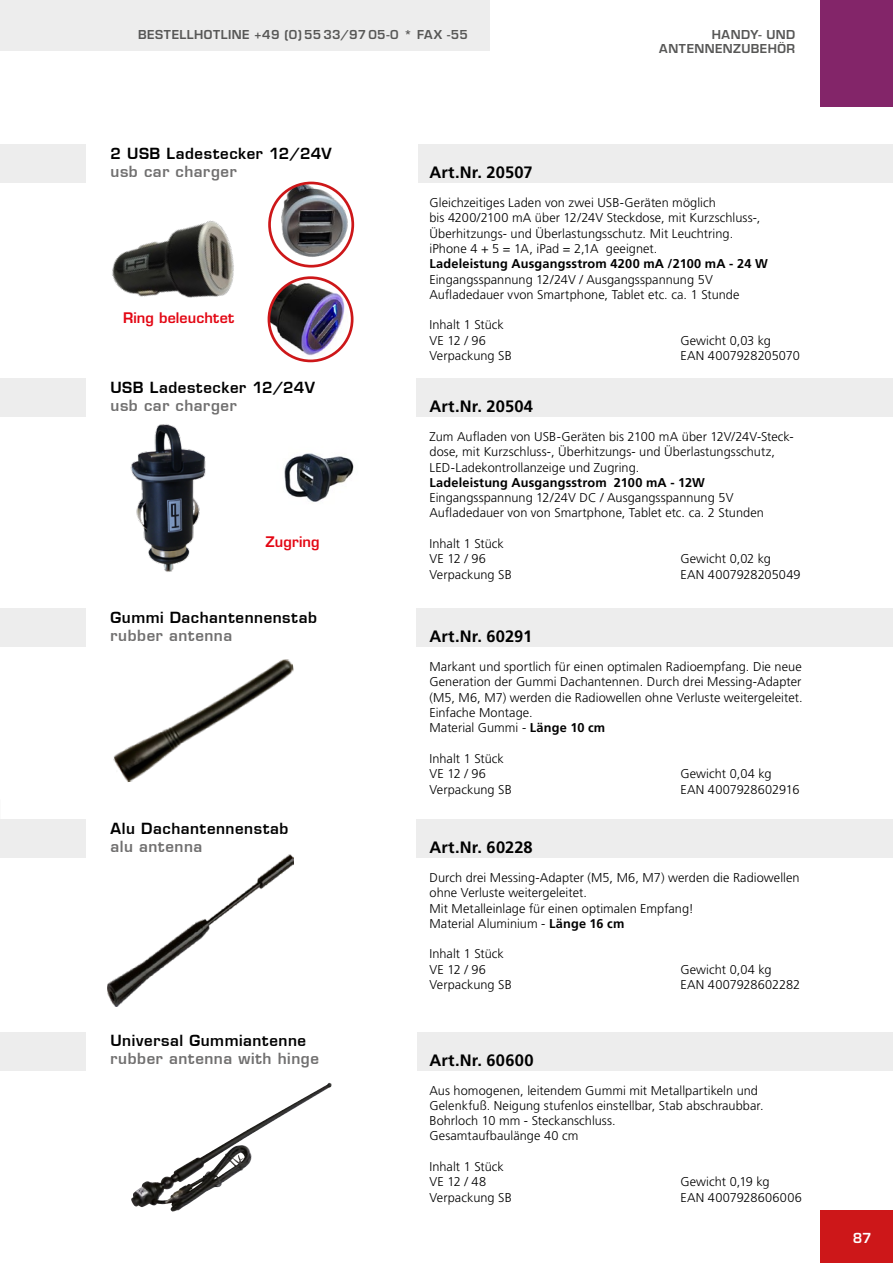
<style>
.page{position:relative;width:893px;height:1263px;background:#fff}
.page>*{position:absolute;margin:0;border:0;box-sizing:border-box;transform-origin:0 0}
.t1{font:700 16.5px "Frutiger LT Std";letter-spacing:.005em;color:#000}
.t2{font:600 15px "Eurostile LT";letter-spacing:.035em;color:#000}
.t3{font:600 15px "Eurostile LT";letter-spacing:.035em;color:#706f6f}
.t4{font:600 14.25px "Eurostile LT Std";letter-spacing:.01em;color:#e30613}
.t5{font:600 13.5px "Eurostile LT Std";color:#fff}
.t6{font:300 12.75px/15.3px "Frutiger LT Std";letter-spacing:.005em;color:#000}
.t7{font:700 12.75px "Frutiger LT Std";letter-spacing:.015em;color:#000}
.t8{font:600 12px/14.4px "Eurostile LT Std";letter-spacing:.04em;color:#575756;text-align:right}
.s1{font-weight:700}
</style>
<div class="page">
<div style="left:821px;top:0;width:72px;height:106px;background:#832569"></div>
<div style="left:821px;top:1210px;width:72px;height:53px;background:#cd1719"></div>
<div style="left:0;top:0;width:489px;height:51px;background:#ededed"></div>
<div style="left:0;top:378px;width:85px;height:38px;background:#ededed"></div>
<div style="left:417px;top:378px;width:476px;height:38px;background:#ededed"></div>
<img style="left:130px;top:424px;width:76px;height:148px">
<img style="left:284px;top:453px;width:70px;height:49px">
<img style="left:112px;top:220px;width:122px;height:78px">
<div style="left:0;top:144px;width:85px;height:39px;background:#ededed"></div>
<div style="left:419px;top:144px;width:474px;height:39px;background:#ededed"></div>
<img style="left:269px;top:278px;width:79px;height:81px">
<div style="left:268px;top:276px;width:85px;height:86px;border:3px solid #cd1719;border-radius:50%"></div>
<svg style="left:270px;top:183px;width:83px;height:83px"></svg>
<img style="left:272px;top:183px;width:81px;height:77px">
<div style="left:268px;top:182px;width:86px;height:86px;border:3px solid #cd1719;border-radius:50%"></div>
<img style="left:107px;top:854px;width:186px;height:152px">
<div style="left:0;top:819px;width:85px;height:38px;background:#ededed"></div>
<div style="left:417px;top:819px;width:476px;height:38px;background:#ededed"></div>
<img style="left:113px;top:659px;width:181px;height:123px">
<div style="left:0;top:608px;width:85px;height:39px;background:#ededed"></div>
<div style="left:417px;top:608px;width:476px;height:39px;background:#ededed"></div>
<img style="left:285px;top:1084px;width:43px;height:25px">
<div style="left:0;top:1032px;width:85px;height:38px;background:#ededed"></div>
<div style="left:418px;top:1032px;width:475px;height:38px;background:#ededed"></div>
<p class="t8" style="left:138px;top:27px;width:331px">BESTELLHOTLINE +49 (0) 55 33/97 05-0 * FAX -55</p>
<p class="t8" style="left:659px;top:27px;width:137px">HANDY- UND<br>ANTENNENZUBEHÖR</p>
<p class="t2" style="left:111px;top:144px;width:223px">2 USB Ladestecker 12/24V</p>
<p class="t3" style="left:111px;top:162px;width:128px">usb car charger</p>
<p class="t1" style="left:429px;top:162px;width:105px">Art.Nr. 20507</p>
<p class="t6" style="left:429px;top:195px;width:332px">Gleichzeitiges Laden von zwei USB-Geräten möglich<br>bis 4200/2100 mA über 12/24V Steckdose, mit Kurzschluss-, Überhitzungs- und Überlastungsschutz. Mit Leuchtring. iPhone 4 + 5 = 1A, iPad = 2,1A geeignet.</p>
<p class="t7" style="left:429px;top:256px;width:340px">Ladeleistung Ausgangsstrom 4200 mA /2100 mA - 24 W</p>
<p class="t6" style="left:429px;top:272px;width:312px">Eingangsspannung 12/24V / Ausgangsspannung 5V<br>Aufladedauer vvon Smartphone, Tablet etc. ca. 1 Stunde</p>
<p class="t6" style="left:429px;top:318px;width:76px">Inhalt 1 Stück<br>VE 12 / 96</p>
<p class="t4" style="left:123px;top:309px;width:113px">Ring beleuchtet</p>
<p class="t6" style="left:680px;top:333px;width:92px">Gewicht 0,03 kg</p>
<p class="t6" style="left:429px;top:348px;width:84px">Verpackung SB</p>
<p class="t6" style="left:680px;top:348px;width:121px">EAN 4007928205070</p>
<p class="t2" style="left:111px;top:378px;width:206px">USB Ladestecker 12/24V</p>
<p class="t3" style="left:111px;top:396px;width:128px">usb car charger</p>
<p class="t1" style="left:429px;top:396px;width:105px">Art.Nr. 20504</p>
<p class="t6" style="left:429px;top:429px;width:366px">Zum Aufladen von USB-Geräten bis 2100 mA über 12V/24V-Steck&shy;dose, mit Kurzschluss-, Überhitzungs- und Überlastungsschutz,<br>LED-Ladekontrollanzeige und Zugring.</p>
<p class="t7" style="left:429px;top:475px;width:277px">Ladeleistung Ausgangsstrom 2100 mA - 12W</p>
<p class="t6" style="left:429px;top:490px;width:336px">Eingangsspannung 12/24V DC / Ausgangsspannung 5V<br>Aufladedauer von von Smartphone, Tablet etc. ca. 2 Stunden</p>
<p class="t6" style="left:429px;top:536px;width:76px">Inhalt 1 Stück<br>VE 12 / 96</p>
<p class="t4" style="left:265px;top:533px;width:56px">Zugring</p>
<p class="t6" style="left:680px;top:551px;width:92px">Gewicht 0,02 kg</p>
<p class="t6" style="left:429px;top:567px;width:84px">Verpackung SB</p>
<p class="t6" style="left:680px;top:567px;width:122px">EAN 4007928205049</p>
<p class="t2" style="left:111px;top:608px;width:208px">Gummi Dachantennenstab</p>
<p class="t3" style="left:111px;top:626px;width:123px">rubber antenna</p>
<p class="t1" style="left:429px;top:627px;width:104px">Art.Nr. 60291</p>
<p class="t6" style="left:429px;top:659px;width:375px">Markant und sportlich für einen optimalen Radioempfang. Die neue Generation der Gummi Dachantennen. Durch drei Messing-Adapter (M5, M6, M7) werden die Radiowellen ohne Verluste weitergeleitet.<br>Einfache Montage.<br>Material Gummi - <span class="s1">Länge 10 cm</span></p>
<p class="t6" style="left:429px;top:751px;width:76px">Inhalt 1 Stück<br>VE 12 / 96</p>
<p class="t6" style="left:680px;top:766px;width:93px">Gewicht 0,04 kg</p>
<p class="t6" style="left:429px;top:782px;width:84px">Verpackung SB</p>
<p class="t6" style="left:680px;top:782px;width:121px">EAN 4007928602916</p>
<p class="t2" style="left:111px;top:819px;width:179px">Alu Dachantennenstab</p>
<p class="t3" style="left:111px;top:837px;width:93px">alu antenna</p>
<p class="t1" style="left:429px;top:837px;width:105px">Art.Nr. 60228</p>
<p class="t6" style="left:429px;top:870px;width:372px">Durch drei Messing-Adapter (M5, M6, M7) werden die Radiowellen ohne Verluste weitergeleitet.<br>Mit Metalleinlage für einen optimalen Empfang!<br>Material Aluminium - <span class="s1">Länge 16 cm</span></p>
<p class="t6" style="left:429px;top:946px;width:76px">Inhalt 1 Stück<br>VE 12 / 96</p>
<p class="t6" style="left:680px;top:962px;width:93px">Gewicht 0,04 kg</p>
<p class="t6" style="left:429px;top:977px;width:84px">Verpackung SB</p>
<p class="t6" style="left:680px;top:977px;width:122px">EAN 4007928602282</p>
<p class="t2" style="left:111px;top:1031px;width:197px">Universal Gummiantenne</p>
<p class="t3" style="left:111px;top:1049px;width:210px">rubber antenna with hinge</p>
<p class="t1" style="left:429px;top:1050px;width:106px">Art.Nr. 60600</p>
<p class="t6" style="left:429px;top:1083px;width:336px">Aus homogenen, leitendem Gummi mit Metallpartikeln und Gelenkfuß. Neigung stufenlos einstellbar, Stab abschraubbar.<br>Bohrloch 10 mm - Steckanschluss.<br>Gesamtaufbaulänge 40 cm</p>
<p class="t6" style="left:429px;top:1159px;width:76px">Inhalt 1 Stück<br>VE 12 / 48</p>
<p class="t6" style="left:680px;top:1174px;width:91px">Gewicht 0,19 kg</p>
<p class="t6" style="left:429px;top:1190px;width:84px">Verpackung SB</p>
<p class="t6" style="left:680px;top:1190px;width:123px">EAN 4007928606006</p>
<p class="t5" style="left:853px;top:1230px;width:21px">87</p>
</div>
